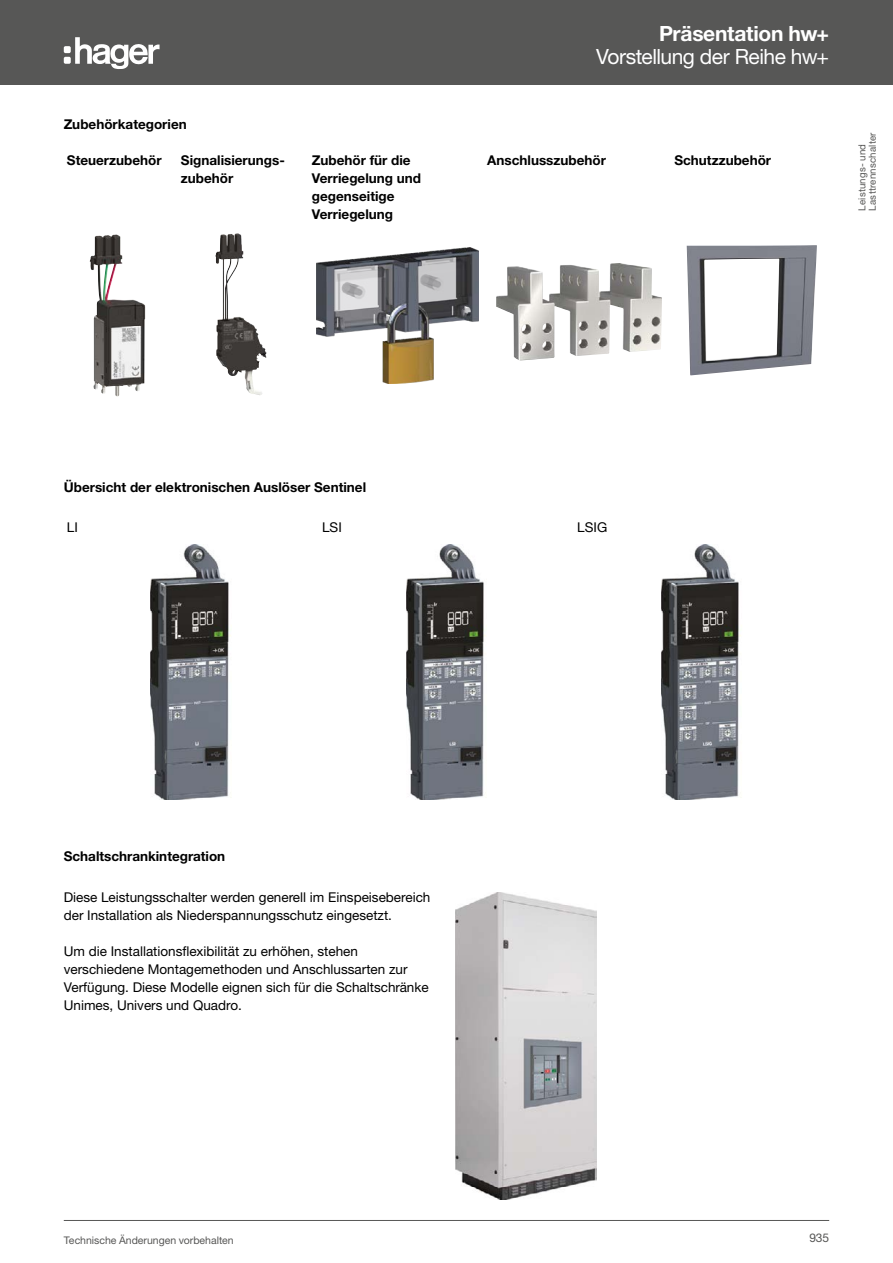
<style>
.page{position:relative;width:893px;height:1263px;background:#fff}
.page>*{position:absolute;margin:0;border:0;box-sizing:border-box;transform-origin:0 0}
.t1{font:21px "Helvetica Neue LTW1 G";letter-spacing:-.025em;color:#fff}
.t2{font:700 21px "Helvetica Neue LTW1 G";letter-spacing:-.015em;color:#fff}
.t3{font:13.5px/18px "Helvetica Neue LTW1 G";color:#000}
.t4{font:700 13.5px/18px "Helvetica Neue LTW1 G";color:#000}
.t5{font:12px "Helvetica Neue LTW1 G";color:#575756}
.t6{font:10.5px "Helvetica Neue LTW1 G";color:#575756}
.t7{font:9.75px/10.5px "Helvetica Neue LTW1 G";letter-spacing:.02em;color:#575756}
</style>
<div class="page">
<div style="left:0;top:0;width:893px;height:85px;background:#575756"></div>
<img style="left:151px;top:544px;width:80px;height:255px">
<img style="left:406px;top:544px;width:80px;height:255px">
<img style="left:661px;top:544px;width:80px;height:255px">
<img style="left:455px;top:893px;width:141px;height:306px">
<img style="left:90px;top:235px;width:55px;height:162px">
<img style="left:215px;top:233px;width:48px;height:162px">
<img style="left:317px;top:247px;width:162px;height:136px">
<img style="left:496px;top:263px;width:166px;height:97px">
<img style="left:687px;top:245px;width:130px;height:130px">
<hr style="left:64px;top:1220px;width:765px;height:1px;background:#575756">
<svg style="left:75px;top:37px;width:85px;height:32px"></svg>
<div style="left:64px;top:46px;width:7px;height:7px;background:#fff;border-radius:2px"></div>
<div style="left:64px;top:57px;width:7px;height:7px;background:#fff;border-radius:2px"></div>
<p class="t4" style="left:64px;top:115px;width:124px">Zubehörkategorien</p>
<h1 class="t2" style="left:659px;top:21px;width:172px">Präsentation hw+</h1>
<h1 class="t1" style="left:596px;top:43px;width:235px">Vorstellung der Reihe hw+</h1>
<p class="t4" style="left:67px;top:151px;width:96px">Steuerzubehör</p>
<p class="t4" style="left:181px;top:151px;width:105px">Signalisierungs&shy;zubehör</p>
<p class="t4" style="left:312px;top:151px;width:111px">Zubehör für die<br>Verriegelung und gegenseitige<br>Verriegelung</p>
<p class="t4" style="left:487px;top:151px;width:120px">Anschlusszubehör</p>
<p class="t4" style="left:674px;top:151px;width:98px">Schutzzubehör</p>
<p class="t7" style="left:857px;top:211px;width:80px;rotate:-90deg">Leistungs- und<br>Lasttrennschalter</p>
<p class="t4" style="left:64px;top:478px;width:304px">Übersicht der elektronischen Auslöser Sentinel</p>
<p class="t3" style="left:67px;top:518px;width:13px">LI</p>
<p class="t3" style="left:322px;top:518px;width:21px">LSI</p>
<p class="t3" style="left:577px;top:518px;width:31px">LSIG</p>
<p class="t4" style="left:64px;top:847px;width:163px">Schaltschrankintegration</p>
<p class="t3" style="left:64px;top:888px;width:368px">Diese Leistungsschalter werden generell im Einspeisebereich der Installation als Niederspannungsschutz eingesetzt.</p>
<p class="t3" style="left:64px;top:942px;width:366px">Um die Installationsflexibilität zu erhöhen, stehen verschiedene Montagemethoden und Anschlussarten zur Verfügung. Diese Modelle eignen sich für die Schaltschränke Unimes, Univers und Quadro.</p>
<p class="t6" style="left:64px;top:1233px;width:171px">Technische Änderungen vorbehalten</p>
<p class="t5" style="left:809px;top:1230px;width:21px">935</p>
</div>
